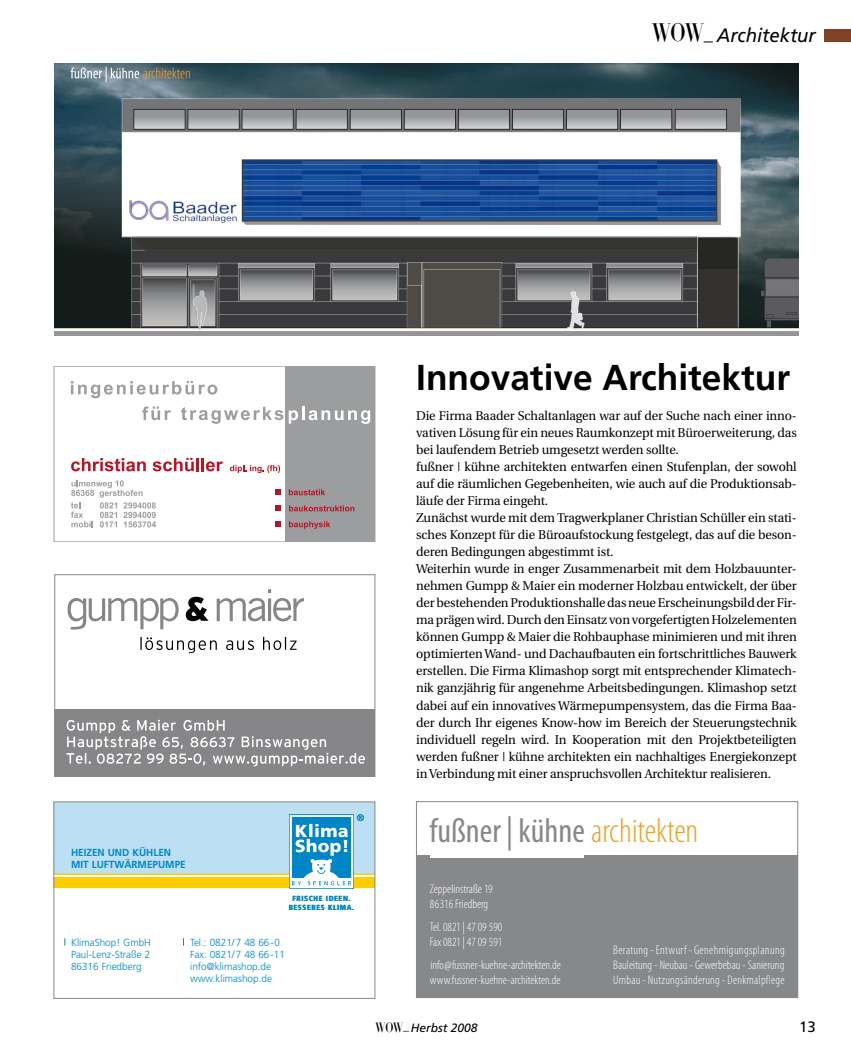
<style>
.page{position:relative;width:851px;height:1063px;background:#fff}
.page>*{position:absolute;margin:0;border:0;box-sizing:border-box;transform-origin:0 0}
.t1{font:700 36px "Frutiger";color:#000}
.t2{font:condensed 34.5px "Myriad Pro";color:#87888a}
.t3{font:italic 19.5px "Frutiger";color:#000;scale:.95 1}
.t4{font:15px "Frutiger";color:#000}
.t5{font:12.75px/17px "Utopia";letter-spacing:-.01em;color:#000}
.t6{font:300 condensed 12.45px/15.1px "Myriad Pro";letter-spacing:.005em;color:#fff}
.t7{font:300 condensed 12.45px "Myriad Pro";letter-spacing:.025em;color:#fff}
.t8{font:italic 12px "Frutiger";color:#000}
.t9{font:300 10.2px/12.3px "Frutiger";color:#0086c5;text-align:justify}
.t10{font:700 10.2px/12.3px "Frutiger";color:#0086c5}
.t11{font:9.45px "Frutiger";color:#0086c5}
.t12{font:900 condensed 7.35px/8.9px "Frutiger";letter-spacing:.08em;color:#0086c5;text-align:center}
.s1{font-family:"Didot";font-weight:700;font-style:normal;font-size:24.75px}
.s2{font-weight:300;color:#f29f26}
.s3{font-family:"Didot";font-weight:700;font-style:normal;font-size:13.2px}
</style>
<div class="page">
<img style="left:54px;top:63px;width:744px;height:272px">
<div style="left:824px;top:30px;width:26px;height:12px;background:#804126"></div>
<div style="left:55px;top:709px;width:320px;height:67px;background:#868689"></div>
<svg style="left:217px;top:589px;width:87px;height:32px"></svg>
<svg style="left:186px;top:597px;width:22px;height:24px"></svg>
<svg style="left:68px;top:598px;width:111px;height:32px"></svg>
<svg style="left:140px;top:637px;width:77px;height:16px"></svg>
<svg style="left:226px;top:640px;width:28px;height:10px"></svg>
<svg style="left:263px;top:637px;width:33px;height:13px"></svg>
<svg style="left:66px;top:720px;width:299px;height:46px"></svg>
<div style="left:54px;top:574px;width:321px;height:203px;border:1px solid #87888a"></div>
<div style="left:285px;top:366px;width:90px;height:176px;background:#9c9d9f"></div>
<svg style="left:230px;top:465px;width:50px;height:8px"></svg>
<svg style="left:142px;top:407px;width:29px;height:13px"></svg>
<svg style="left:181px;top:407px;width:102px;height:17px"></svg>
<svg style="left:71px;top:381px;width:146px;height:17px"></svg>
<svg style="left:275px;top:489px;width:6px;height:6px"></svg>
<svg style="left:289px;top:489px;width:36px;height:6px"></svg>
<svg style="left:289px;top:505px;width:65px;height:6px"></svg>
<svg style="left:289px;top:521px;width:41px;height:8px"></svg>
<svg style="left:71px;top:458px;width:75px;height:13px"></svg>
<svg style="left:152px;top:458px;width:71px;height:13px"></svg>
<svg style="left:289px;top:407px;width:81px;height:17px"></svg>
<svg style="left:71px;top:480px;width:85px;height:47px"></svg>
<svg style="left:275px;top:505px;width:6px;height:6px"></svg>
<svg style="left:275px;top:521px;width:6px;height:6px"></svg>
<div style="left:54px;top:366px;width:321px;height:176px;border:1px solid #9c9d9f"></div>
<svg style="left:56px;top:804px;width:317px;height:142px"></svg>
<div style="left:54px;top:802px;width:321px;height:197px;border:1px solid #87888a"></div>
<div style="left:416px;top:855px;width:381px;height:143px;background:#87888a"></div>
<hr style="left:430px;top:854px;width:154px;height:4px;background:#fff">
<h3 class="t3" style="left:652px;top:24px;width:174px"><span class="s1">WOW</span>_ Architektur</h3>
<h1 class="t1" style="left:416px;top:356px;width:375px">Innovative Architektur</h1>
<p class="t5" style="left:416px;top:408px;width:382px">Die Firma Baader Schaltanlagen war auf der Suche nach einer inno&shy;vativen Lösung für ein neues Raumkonzept mit Büroerweiterung, das bei laufendem Betrieb umgesetzt werden sollte.<br>fußner | kühne architekten entwarfen einen Stufenplan, der sowohl auf die räumlichen Gegebenheiten, wie auch auf die Produktionsab&shy;läufe der Firma eingeht.<br>Zunächst wurde mit dem Tragwerkplaner Christian Schüller ein stati&shy;sches Konzept für die Büroaufstockung festgelegt, das auf die beson&shy;deren Bedingungen abgestimmt ist.<br>Weiterhin wurde in enger Zusammenarbeit mit dem Holzbauunter&shy;nehmen Gumpp &amp; Maier ein moderner Holzbau entwickelt, der über der bestehenden Produktionshalle das neue Erscheinungsbild der Fir&shy;ma prägen wird. Durch den Einsatz von vorgefertigten Holzelementen können Gumpp &amp; Maier die Rohbauphase minimieren und mit ihren optimierten Wand- und Dachaufbauten ein fortschrittliches Bauwerk erstellen. Die Firma Klimashop sorgt mit entsprechender Klimatech&shy;nik ganzjährig für angenehme Arbeitsbedingungen. Klimashop setzt dabei auf ein innovatives Wärmepumpensystem, das die Firma Baa&shy;der durch Ihr eigenes Know-how im Bereich der Steuerungstechnik individuell regeln wird. In Kooperation mit den Projektbeteiligten werden fußner | kühne architekten ein nachhaltiges Energiekonzept in Verbindung mit einer anspruchsvollen Architektur realisieren.</p>
<p class="t10" style="left:71px;top:846px;width:116px">HEIZEN UND KÜHLEN<br>MIT LUFTWÄRMEPUMPE</p>
<p class="t11" style="left:357px;top:812px;width:9px">®</p>
<h2 class="t2" style="left:429px;top:812px;width:270px">fußner | kühne <span class="s2">architekten</span></h2>
<p class="t12" style="left:289px;top:894px;width:67px">FRISCHE IDEEN.<br>BESSERES KLIMA.</p>
<p class="t6" style="left:430px;top:882px;width:64px">Zeppelinstraße 19</p>
<p class="t6" style="left:430px;top:897px;width:60px">86316 Friedberg</p>
<p class="t6" style="left:430px;top:920px;width:74px">Tel.0821 | 47 09 590</p>
<p class="t9" style="left:71px;top:936px;width:81px">KlimaShop! GmbH Paul-Lenz-Straße 2<br>86316 Friedberg</p>
<p class="t9" style="left:190px;top:936px;width:96px;text-align:left">Tel.: 0821/7 48 66 -0<br>Fax: 0821/7 48 66 -11 info@klimashop.de www.klimashop.de</p>
<p class="t6" style="left:430px;top:935px;width:74px">Fax0821 | 47 09 591</p>
<p class="t6" style="left:430px;top:958px;width:132px">info@fussner-kuehne-architekten.de</p>
<p class="t6" style="left:613px;top:943px;width:173px">Beratung - Entwurf - Genehmigungsplanung<br>Bauleitung - Neubau - Gewerbebau - Sanierung</p>
<p class="t6" style="left:430px;top:973px;width:132px">www.fussner-kuehne-architekten.de</p>
<p class="t7" style="left:613px;top:974px;width:173px">Umbau - Nutzungsänderung - Denkmalpflege</p>
<p class="t8" style="left:375px;top:1020px;width:103px"><span class="s3">WOW</span>_ Herbst 2008</p>
<p class="t4" style="left:799px;top:1018px;width:18px">13</p>
</div>
